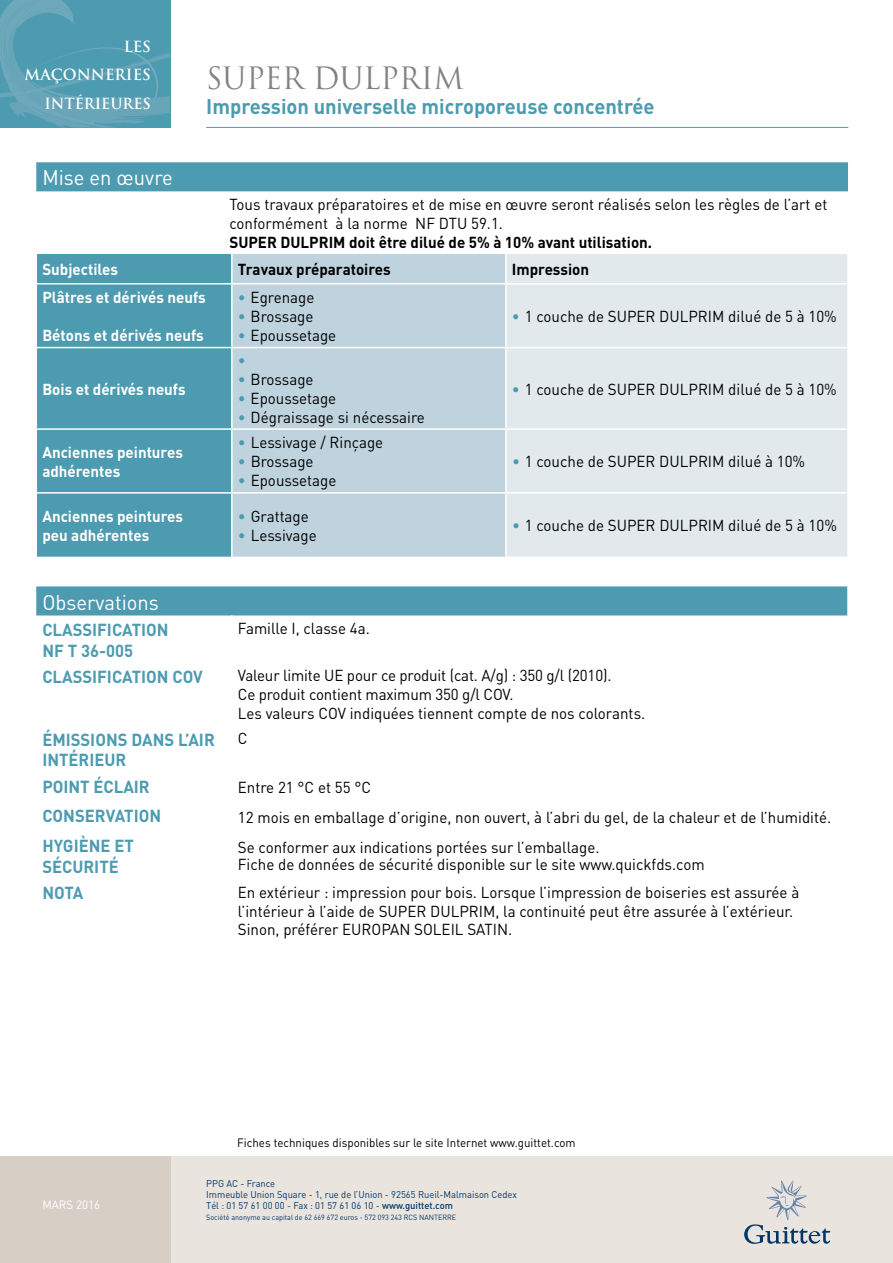
<style>
.page{position:relative;width:893px;height:1263px;background:#fff}
.page>*{position:absolute;margin:0;border:0;box-sizing:border-box;transform-origin:0 0}
.t1{font:30px "Trajan";color:#808285;scale:.96 1}
.t2{font:700 21px "DIN";color:#4d9bb1;scale:.96 1}
.t3{font:21px "DIN";color:#fff;scale:.96 1}
.t4{font:700 17.25px/20.7px "DIN";color:#4d9bb1;scale:.96 1}
.t5{font:15.75px/18.9px "DIN";color:#000;scale:.96 1}
.t6{font:700 15.75px/18.9px "DIN";color:#fff;scale:.96 1}
.t7{font:700 15.75px "DIN";color:#000;scale:.96 1}
.t8{font:15.75px "DIN";color:#4d9bb1;scale:.96 1}
.t9{font:700 15px/28.5px "Trajan";color:#fff;text-align:right}
.t10{font:12px "DIN";color:#000;scale:.96 1}
.t11{font:12px "DIN";color:#fff;scale:.96 1}
.t12{font:9.75px/11.2px "DIN";color:#003768;scale:.96 1}
.t13{font:7.5px "DIN";color:#003768;scale:.96 1}
.s1{color:#4d9bb1}
.s2{font-weight:500}
</style>
<div class="page">
<svg style="left:0;top:0;width:170px;height:128px;background:#569eb3"></svg>
<hr style="left:206px;top:127px;width:642px;height:1px;background:#4d9bb1">
<svg style="left:36px;top:162px;width:812px;height:453px;fill:#4d9bb1"></svg>
<div style="left:233px;top:254px;width:272px;height:303px;background:#bed3dd"></div>
<div style="left:507px;top:254px;width:340px;height:303px;background:#e1e9ed"></div>
<svg style="left:36px;top:254px;width:1px;height:29px"></svg>
<hr style="left:231px;top:254px;width:2px;height:29px;background:#fff">
<hr style="left:505px;top:254px;width:2px;height:29px;background:#fff">
<hr style="left:847px;top:254px;width:2px;height:29px;background:#fff">
<hr style="left:36px;top:283px;width:196px;height:1px;background:#fff">
<hr style="left:36px;top:284px;width:1px;height:63px;background:#fff">
<hr style="left:232px;top:283px;width:274px;height:1px;background:#fff">
<hr style="left:231px;top:284px;width:2px;height:63px;background:#fff">
<hr style="left:506px;top:283px;width:343px;height:1px;background:#fff">
<hr style="left:505px;top:284px;width:2px;height:63px;background:#fff">
<hr style="left:847px;top:284px;width:2px;height:63px;background:#fff">
<hr style="left:36px;top:347px;width:196px;height:1px;background:#fff">
<hr style="left:36px;top:348px;width:1px;height:80px;background:#fff">
<hr style="left:232px;top:347px;width:274px;height:1px;background:#fff">
<hr style="left:231px;top:348px;width:2px;height:80px;background:#fff">
<hr style="left:506px;top:347px;width:343px;height:1px;background:#fff">
<hr style="left:505px;top:348px;width:2px;height:80px;background:#fff">
<hr style="left:847px;top:348px;width:2px;height:80px;background:#fff">
<hr style="left:36px;top:428px;width:196px;height:2px;background:#fff">
<hr style="left:36px;top:430px;width:1px;height:62px;background:#fff">
<hr style="left:232px;top:428px;width:274px;height:2px;background:#fff">
<hr style="left:231px;top:430px;width:2px;height:62px;background:#fff">
<hr style="left:506px;top:428px;width:343px;height:2px;background:#fff">
<hr style="left:505px;top:430px;width:2px;height:62px;background:#fff">
<hr style="left:847px;top:430px;width:2px;height:62px;background:#fff">
<hr style="left:36px;top:492px;width:196px;height:2px;background:#fff">
<hr style="left:36px;top:494px;width:1px;height:63px;background:#fff">
<hr style="left:232px;top:492px;width:274px;height:2px;background:#fff">
<hr style="left:231px;top:494px;width:2px;height:63px;background:#fff">
<hr style="left:506px;top:492px;width:343px;height:2px;background:#fff">
<hr style="left:505px;top:494px;width:2px;height:63px;background:#fff">
<hr style="left:847px;top:494px;width:2px;height:63px;background:#fff">
<hr style="left:847px;top:557px;width:2px;height:29px;background:#fff">
<hr style="left:847px;top:586px;width:2px;height:29px;background:#fff">
<div style="left:0;top:1157px;width:893px;height:106px;background:#e9e4de"></div>
<svg style="left:744px;top:1180px;width:86px;height:64px"></svg>
<div style="left:0;top:1157px;width:170px;height:106px;background:#d7cfc5"></div>
<p class="t9" style="left:25px;top:32px;width:128px">LES<br>MAÇONNERIES<br>INTÉRIEURES</p>
<h2 class="t3" style="left:42px;top:165px;width:137px">Mise en œuvre</h2>
<h1 class="t1" style="left:206px;top:60px;width:270px">SUPER DULPRIM</h1>
<h2 class="t2" style="left:206px;top:93px;width:469px">Impression universelle microporeuse concentrée</h2>
<p class="t5" style="left:229px;top:195px;width:624px">Tous travaux préparatoires et de mise en œuvre seront réalisés selon les règles de l’art et conformément à la norme NF DTU 59.1.</p>
<p class="t7" style="left:229px;top:232px;width:442px">SUPER DULPRIM doit être dilué de 5% à 10% avant utilisation.</p>
<p class="t6" style="left:42px;top:260px;width:80px">Subjectiles</p>
<p class="t7" style="left:238px;top:259px;width:161px">Travaux préparatoires</p>
<p class="t7" style="left:512px;top:259px;width:82px">Impression</p>
<p class="t6" style="left:42px;top:287px;width:172px">Plâtres et dérivés neufs</p>
<p class="t6" style="left:42px;top:325px;width:170px">Bétons et dérivés neufs</p>
<p class="t5" style="left:238px;top:288px;width:81px"><span class="s1">•</span> Egrenage</p>
<p class="t5" style="left:238px;top:307px;width:80px"><span class="s1">•</span> Brossage</p>
<p class="t5" style="left:238px;top:326px;width:104px"><span class="s1">•</span> Epoussetage</p>
<p class="t5" style="left:512px;top:307px;width:340px"><span class="s1">•</span> 1 couche de SUPER DULPRIM dilué de 5 à 10%</p>
<p class="t6" style="left:42px;top:379px;width:151px">Bois et dérivés neufs</p>
<p class="t6" style="left:42px;top:442px;width:148px">Anciennes peintures adhérentes</p>
<p class="t8" style="left:238px;top:351px;width:10px">•</p>
<p class="t5" style="left:238px;top:370px;width:80px"><span class="s1">•</span> Brossage</p>
<p class="t5" style="left:238px;top:389px;width:104px"><span class="s1">•</span> Epoussetage</p>
<p class="t5" style="left:238px;top:408px;width:196px"><span class="s1">•</span> Dégraissage si nécessaire</p>
<p class="t5" style="left:238px;top:433px;width:153px"><span class="s1">•</span> Lessivage / Rinçage</p>
<p class="t5" style="left:238px;top:452px;width:80px"><span class="s1">•</span> Brossage</p>
<p class="t5" style="left:238px;top:471px;width:104px"><span class="s1">•</span> Epoussetage</p>
<p class="t6" style="left:42px;top:506px;width:148px">Anciennes peintures peu adhérentes</p>
<p class="t5" style="left:238px;top:506px;width:75px"><span class="s1">•</span> Grattage</p>
<p class="t5" style="left:238px;top:525px;width:84px"><span class="s1">•</span> Lessivage</p>
<p class="t5" style="left:512px;top:379px;width:340px"><span class="s1">•</span> 1 couche de SUPER DULPRIM dilué de 5 à 10%</p>
<p class="t5" style="left:512px;top:452px;width:307px"><span class="s1">•</span> 1 couche de SUPER DULPRIM dilué à 10%</p>
<p class="t5" style="left:512px;top:516px;width:340px"><span class="s1">•</span> 1 couche de SUPER DULPRIM dilué de 5 à 10%</p>
<h2 class="t3" style="left:42px;top:589px;width:123px">Observations</h2>
<p class="t4" style="left:42px;top:618px;width:133px">CLASSIFICATION<br>NF T 36-005</p>
<p class="t5" style="left:238px;top:619px;width:139px">Famille I, classe 4a.</p>
<p class="t4" style="left:42px;top:665px;width:169px">CLASSIFICATION COV</p>
<p class="t5" style="left:238px;top:666px;width:426px">Valeur limite UE pour ce produit (cat. A/g) : 350 g/l (2010).<br>Ce produit contient maximum 350 g/l COV.<br>Les valeurs COV indiquées tiennent compte de nos colorants.</p>
<p class="t4" style="left:42px;top:728px;width:181px">ÉMISSIONS DANS L’AIR<br>INTÉRIEUR</p>
<p class="t5" style="left:238px;top:728px;width:12px">C</p>
<p class="t4" style="left:42px;top:775px;width:113px">POINT ÉCLAIR</p>
<p class="t5" style="left:238px;top:778px;width:140px">Entre 21 °C et 55 °C</p>
<p class="t4" style="left:42px;top:805px;width:125px">CONSERVATION</p>
<p class="t5" style="left:238px;top:808px;width:620px">12 mois en emballage d’origine, non ouvert, à l’abri du gel, de la chaleur et de l’humidité.</p>
<p class="t4" style="left:42px;top:835px;width:97px">HYGIÈNE ET<br>SÉCURITÉ</p>
<p class="t5" style="left:238px;top:839px;width:488px;line-height:16.5px">Se conformer aux indications portées sur l’emballage.<br>Fiche de données de sécurité disponible sur le site www.quickfds.com</p>
<p class="t4" style="left:42px;top:882px;width:44px">NOTA</p>
<p class="t5" style="left:238px;top:882px;width:586px">En extérieur : impression pour bois. Lorsque l’impression de boiseries est assurée à l’intérieur à l’aide de SUPER DULPRIM, la continuité peut être assurée à l’extérieur.<br>Sinon, préférer EUROPAN SOLEIL SATIN.</p>
<p class="t11" style="left:43px;top:1197px;width:62px">MARS 2016</p>
<p class="t10" style="left:237px;top:1135px;width:354px">Fiches techniques disponibles sur le site Internet www.guittet.com</p>
<p class="t12" style="left:206px;top:1177px;width:325px">PPG AC - France<br>Immeuble Union Square - 1, rue de l’Union - 92565 Rueil-Malmaison Cedex<br>Tél : 01 57 61 00 00 - Fax : 01 57 61 06 10 - <span class="s2">www.guittet.com</span></p>
<p class="t13" style="left:206px;top:1213px;width:262px">Société anonyme au capital de 62 669 672 euros - 572 093 243 RCS NANTERRE</p>
</div>
